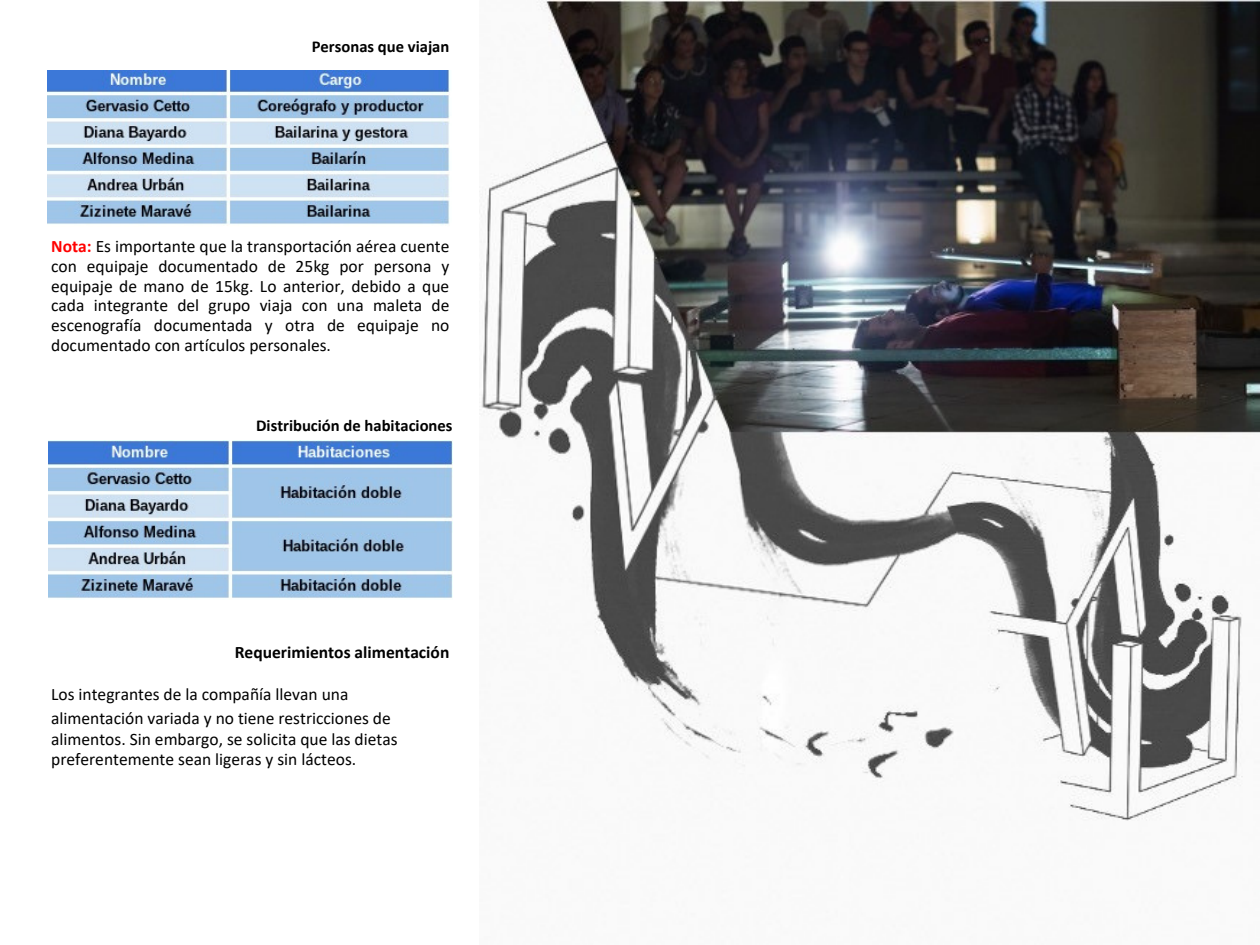
<style>
.page{position:relative;width:1260px;height:945px;background:#fff}
.page>*{position:absolute;margin:0;border:0;box-sizing:border-box;transform-origin:0 0}
.t1{font:17.5px/19.6px "Calibri";color:#000}
.t2{font:700 17.5px "Calibri";color:#000}
.t3{font:700 16.62px "Calibri";color:#000}
.s1{font-weight:700;color:#f00}
</style>
<div class="page">
<img style="left:480px;top:0;width:779px;height:821px">
<img style="left:47px;top:70px;width:403px;height:155px">
<img style="left:49px;top:440px;width:404px;height:158px">
<p class="t3" style="left:312px;top:40px;width:139px">Personas que viajan</p>
<p class="t1" style="left:51px;top:238px;width:400px;text-align:justify"><span class="s1">Nota:</span> Es importante que la transportación aérea cuente con equipaje documentado de 25kg por persona y equipaje de mano de 15kg. Lo anterior, debido a que cada integrante del grupo viaja con una maleta de escenografía documentada y otra de equipaje no documentado con artículos personales.</p>
<p class="t3" style="left:256px;top:419px;width:198px">Distribución de habitaciones</p>
<p class="t2" style="left:235px;top:644px;width:216px">Requerimientos alimentación</p>
<p class="t1" style="left:51px;top:683px;width:341px;line-height:24.8px">Los integrantes de la compañía llevan una alimentación variada y no tiene restricciones de</p>
<p class="t1" style="left:51px;top:731px;width:348px">alimentos. Sin embargo, se solicita que las dietas preferentemente sean ligeras y sin lácteos.</p>
</div>
